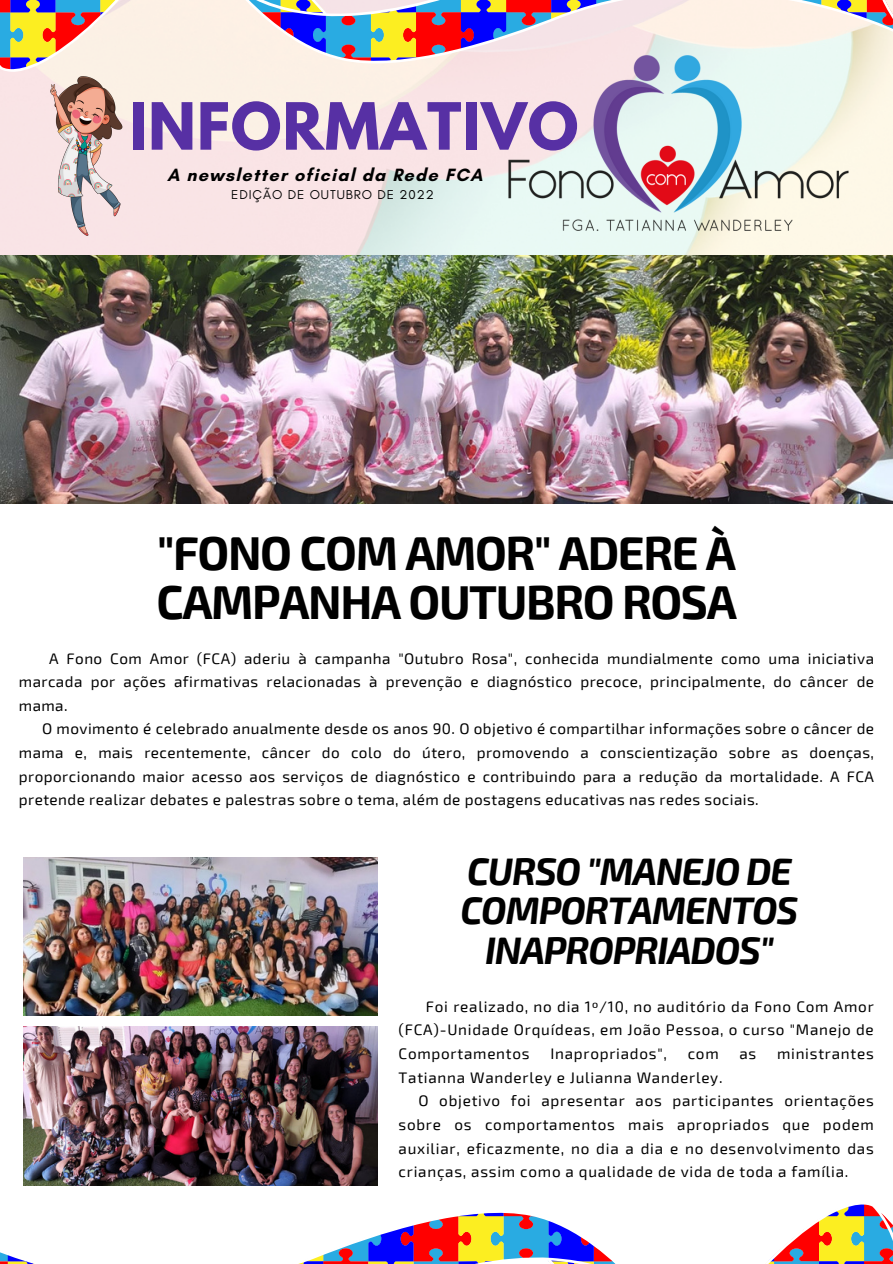
<style>
.page{position:relative;width:893px;height:1264px;background:#fff}
.page>*{position:absolute;margin:0;border:0;box-sizing:border-box;transform-origin:0 0}
.t1{font:700 57.6px "League Spartan";letter-spacing:.02em;color:#5730a4}
.t2{font:700 46.5px "Exo 2";letter-spacing:-.03em;color:#000}
.t3{font:italic 700 37.5px/39.3px "Exo 2";letter-spacing:-.03em;color:#000;text-align:center}
.t4{font:700 18.15px "Glacial Indifference";letter-spacing:.07em;color:#000}
.t5{font:15.3px/23.7px "Exo 2";letter-spacing:.05em;color:#000;text-align:justify}
.t6{font:13.05px "Glacial Indifference";letter-spacing:.07em;color:#000}
</style>
<div class="page">
<img style="left:23px;top:857px;width:354px;height:158px">
<img style="left:23px;top:1026px;width:354px;height:158px">
<img style="left:0;top:72px;width:892px;height:431px">
<svg style="left:0;top:0;width:892px;height:72px"></svg>
<img style="left:492px;top:11px;width:372px;height:264px">
<svg style="left:0;top:1204px;width:892px;height:59px"></svg>
<img style="left:6px;top:72px;width:166px;height:166px">
<p class="t1" style="left:129px;top:98px;width:450px">INFORMATIVO</p>
<p class="t4" style="left:167px;top:164px;width:317px">A newsletter oficial da Rede FCA</p>
<p class="t6" style="left:231px;top:186px;width:204px">EDIÇÃO DE OUTUBRO DE 2022</p>
<p class="t2" style="left:157px;top:523px;width:580px">"FONO COM AMOR" ADERE À</p>
<p class="t2" style="left:156px;top:572px;width:582px">CAMPANHA OUTUBRO ROSA</p>
<p class="t5" style="left:19px;top:645px;width:856px;text-indent:30px">A Fono Com Amor (FCA) aderiu à campanha "Outubro Rosa", conhecida mundialmente como uma iniciativa marcada por ações afirmativas relacionadas à prevenção e diagnóstico precoce, principalmente, do câncer de mama.</p>
<p class="t5" style="left:19px;top:716px;width:856px;text-indent:23px">O movimento é celebrado anualmente desde os anos 90. O objetivo é compartilhar informações sobre o câncer de mama e, mais recentemente, câncer do colo do útero, promovendo a conscientização sobre as doenças, proporcionando maior acesso aos serviços de diagnóstico e contribuindo para a redução da mortalidade. A FCA pretende realizar debates e palestras sobre o tema, além de postagens educativas nas redes sociais.</p>
<p class="t3" style="left:460px;top:849px;width:339px">CURSO "MANEJO DE<br>COMPORTAMENTOS<br>INAPROPRIADOS"</p>
<p class="t5" style="left:398px;top:993px;width:476px;text-indent:27px">Foi realizado, no dia 1º/10, no auditório da Fono Com Amor (FCA)-Unidade Orquídeas, em João Pessoa, o curso "Manejo de Comportamentos</p>
<p class="t5" style="left:550px;top:1041px;width:118px">Inapropriados",</p>
<p class="t5" style="left:687px;top:1041px;width:32px">com</p>
<p class="t5" style="left:739px;top:1041px;width:18px">as</p>
<p class="t5" style="left:777px;top:1041px;width:98px">ministrantes</p>
<p class="t5" style="left:398px;top:1064px;width:325px">Tatianna Wanderley e Julianna Wanderley.</p>
<p class="t5" style="left:398px;top:1088px;width:476px;text-indent:20px">O objetivo foi apresentar aos participantes orientações sobre os comportamentos mais apropriados que podem auxiliar, eficazmente, no dia a dia e no desenvolvimento das crianças, assim como a qualidade de vida de toda a família.</p>
</div>
